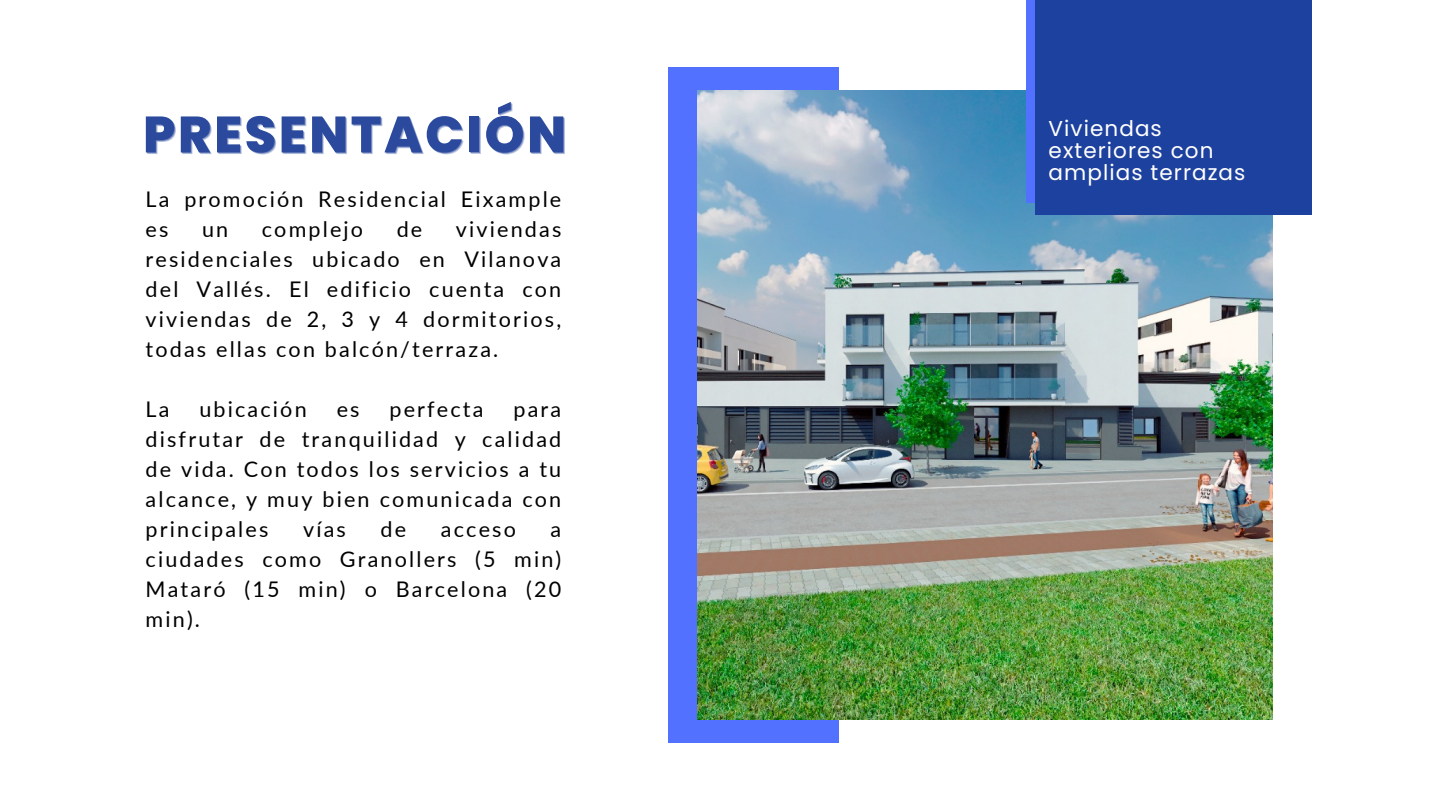
<style>
.page{position:relative;width:1440px;height:810px;background:#fff}
.page>*{position:absolute;margin:0;border:0;box-sizing:border-box;transform-origin:0 0}
.t1{font:800 50.9px "Poppins";letter-spacing:.05em;color:#2b4a9d}
.t2{font:21.6px/30px "Lato";letter-spacing:.1em;color:#000;text-align:justify}
.t3{font:21.5px/22.2px "Poppins";letter-spacing:.05em;color:#fff}
</style>
<div class="page">
<div style="left:669px;top:68px;width:170px;height:674px;background:#5271ff"></div>
<img style="left:697px;top:90px;width:576px;height:630px">
<div style="left:1026px;top:0;width:224px;height:203px;background:#5271ff"></div>
<div style="left:1035px;top:0;width:277px;height:215px;background:#1d419f"></div>
<h1 class="t1" style="left:143px;top:99px;width:425px">PRESENTACIÓN</h1>
<p class="t2" style="left:146px;top:184px;width:417px">La promoción Residencial Eixample es</p>
<p class="t2" style="left:146px;top:214px;width:417px;text-indent:310px">viviendas residenciales ubicado en Vilanova del Vallés. El edificio cuenta con viviendas de 2, 3 y 4 dormitorios, todas ellas con balcón/terraza.</p>
<p class="t2" style="left:202px;top:214px;width:28px">un</p>
<p class="t2" style="left:262px;top:214px;width:103px">complejo</p>
<p class="t2" style="left:397px;top:214px;width:27px">de</p>
<p class="t2" style="left:146px;top:394px;width:25px">La</p>
<p class="t2" style="left:199px;top:394px;width:109px">ubicación</p>
<p class="t2" style="left:337px;top:394px;width:24px">es</p>
<p class="t2" style="left:389px;top:394px;width:96px">perfecta</p>
<p class="t2" style="left:146px;top:394px;width:417px;text-indent:368px">para disfrutar de tranquilidad y calidad de vida. Con todos los servicios a tu alcance, y muy bien comunicada con principales</p>
<p class="t2" style="left:303px;top:514px;width:44px">vías</p>
<p class="t2" style="left:381px;top:514px;width:27px">de</p>
<p class="t2" style="left:441px;top:514px;width:77px">acceso</p>
<p class="t2" style="left:146px;top:514px;width:417px;text-indent:405px">a ciudades como Granollers (5 min)<br>Mataró (15 min) o Barcelona (20 min).</p>
<p class="t3" style="left:1049px;top:117px;width:198px">Viviendas exteriores con amplias terrazas</p>
</div>
